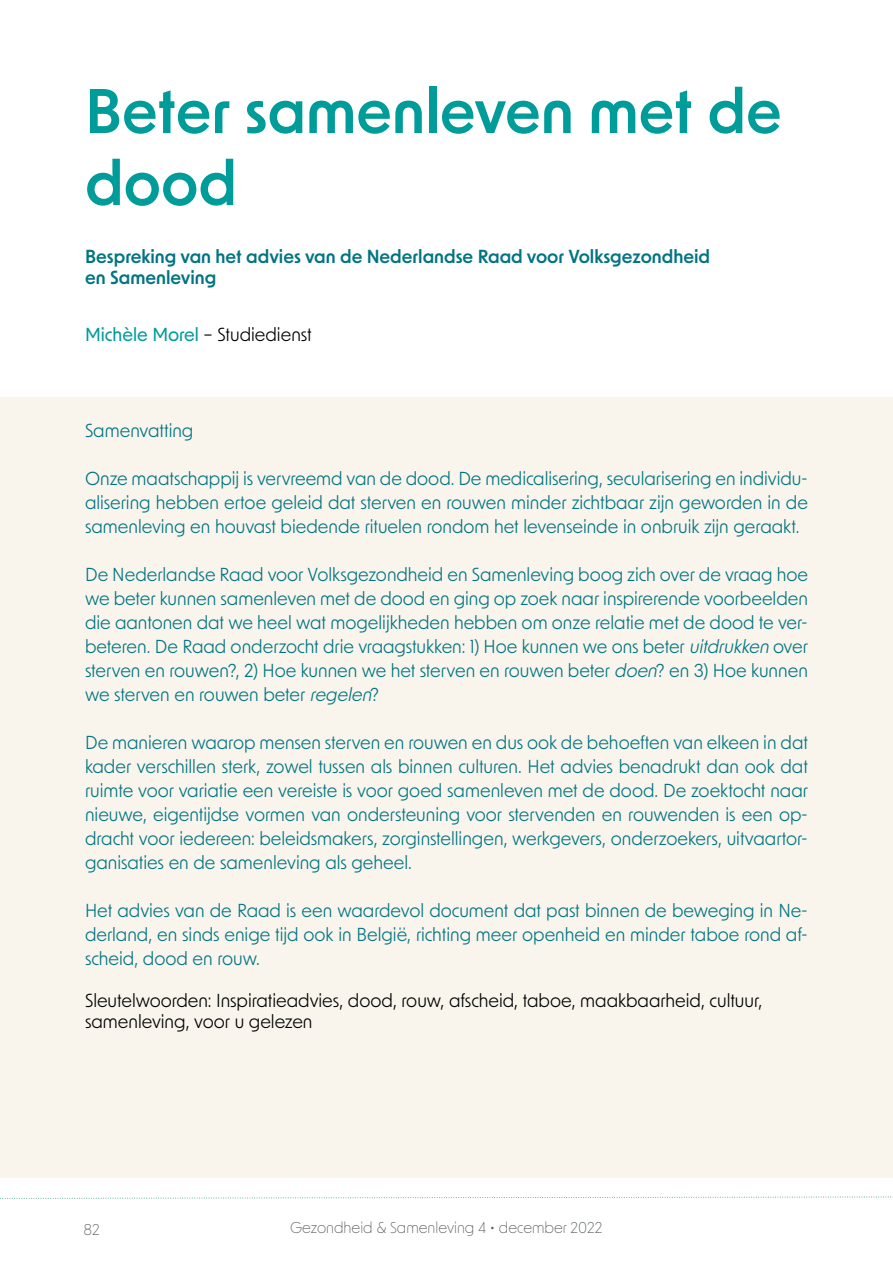
<style>
.page{position:relative;width:893px;height:1263px;background:#fff}
.page>*{position:absolute;margin:0;border:0;box-sizing:border-box;transform-origin:0 0}
.t1{font:600 60px/72px "New Order";color:#009c99}
.t2{font:18px/24px "New Order";color:#007481;text-align:justify}
.t3{font:18px/21px "New Order";color:#000}
.t4{font:600 18px/21.6px "New Order";color:#007481}
.t5{font:300 15px "New Order";color:#53575a}
.t6{font:300 15px "New Order";color:#575756}
.s1{font-weight:500;color:#009c99}
.s2{font-style:italic}
</style>
<div class="page">
<svg style="left:0;top:1196px;width:893px;height:3px"></svg>
<div style="left:0;top:398px;width:893px;height:780px;background:#f9f5ec"></div>
<h1 class="t1" style="left:85px;top:73px;width:698px">Beter samenleven met de dood</h1>
<p class="t4" style="left:85px;top:244px;width:627px">Bespreking van het advies van de Nederlandse Raad voor Volksgezondheid en Samenleving</p>
<p class="t3" style="left:85px;top:323px;width:228px"><span class="s1">Michèle Morel</span> – Studiedienst</p>
<p class="t2" style="left:85px;top:418px;width:110px">Samenvatting</p>
<p class="t2" style="left:85px;top:466px;width:724px">Onze maatschappij is vervreemd van de dood. De medicalisering, secularisering en individu&shy;alisering hebben ertoe geleid dat sterven en rouwen minder zichtbaar zijn geworden in de samenleving en houvast biedende rituelen rondom het levenseinde in onbruik zijn geraakt.</p>
<p class="t2" style="left:85px;top:562px;width:724px">De Nederlandse Raad voor Volksgezondheid en Samenleving boog zich over de vraag hoe we beter kunnen samenleven met de dood en ging op zoek naar inspirerende voorbeelden die aantonen dat we heel wat mogelijkheden hebben om onze relatie met de dood te ver&shy;beteren. De Raad onderzocht drie vraagstukken: 1) Hoe kunnen we ons beter <span class="s2">uitdrukken</span> over sterven en rouwen?, 2) Hoe kunnen we het sterven en rouwen beter <span class="s2">doen</span>? en 3) Hoe kunnen we sterven en rouwen beter <span class="s2">regelen</span>?</p>
<p class="t2" style="left:85px;top:730px;width:724px">De manieren waarop mensen sterven en rouwen en dus ook de behoeften van elkeen in dat kader verschillen sterk, zowel tussen als binnen culturen. Het advies benadrukt dan ook dat ruimte voor variatie een vereiste is voor goed samenleven met de dood. De zoektocht naar nieuwe, eigentijdse vormen van ondersteuning voor stervenden en rouwenden is een op&shy;dracht voor iedereen: beleidsmakers, zorginstellingen, werkgevers, onderzoekers, uitvaartor&shy;ganisaties en de samenleving als geheel.</p>
<p class="t2" style="left:85px;top:898px;width:724px">Het advies van de Raad is een waardevol document dat past binnen de beweging in Ne&shy;derland, en sinds enige tijd ook in België, richting meer openheid en minder taboe rond af&shy;scheid, dood en rouw.</p>
<p class="t3" style="left:85px;top:989px;width:679px">Sleutelwoorden: Inspiratieadvies, dood, rouw, afscheid, taboe, maakbaarheid, cultuur, samenleving, voor u gelezen</p>
<p class="t6" style="left:84px;top:1220px;width:18px">82</p>
<p class="t5" style="left:290px;top:1218px;width:314px">Gezondheid &amp; Samenleving 4 • december 2022</p>
</div>
